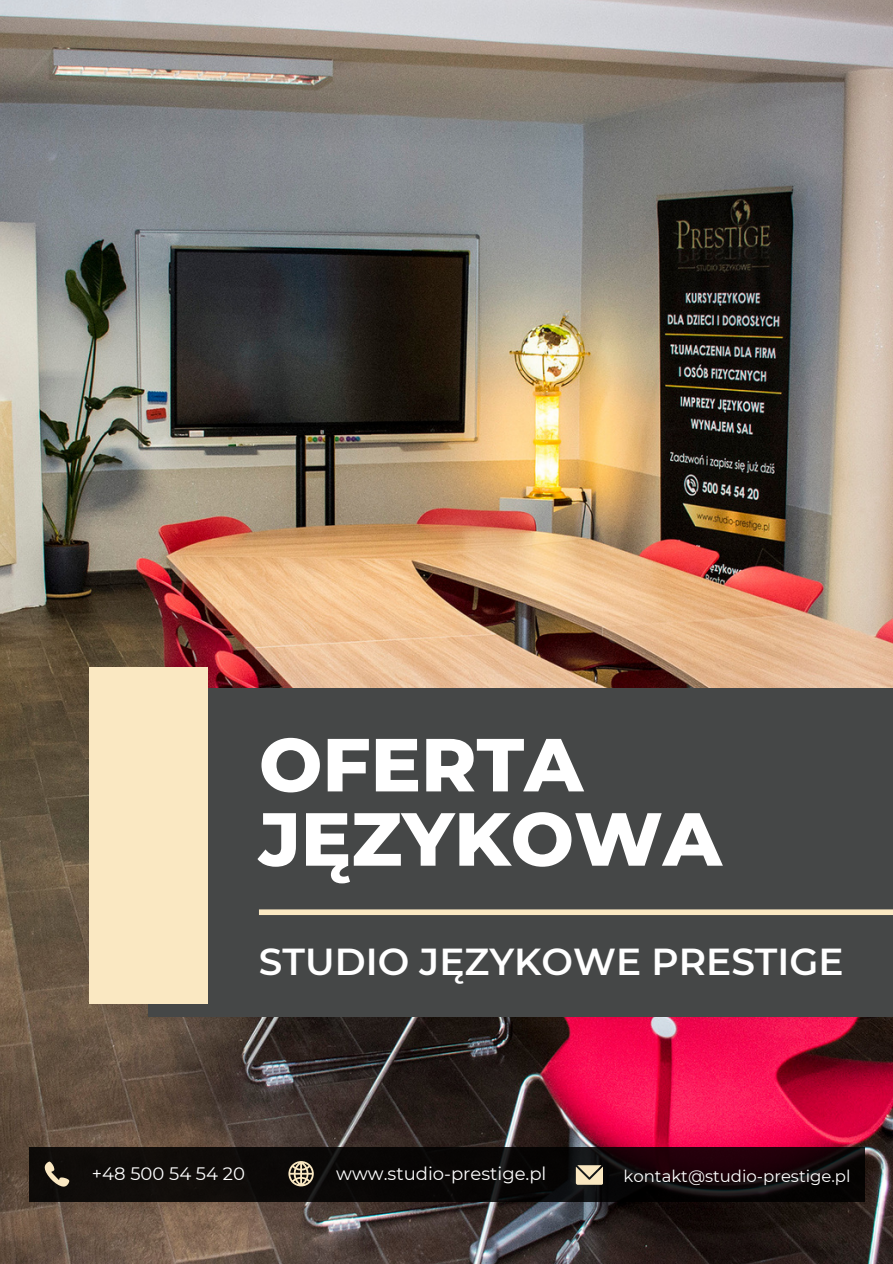
<style>
.page{position:relative;width:893px;height:1264px;background:#fff}
.page>*{position:absolute;margin:0;border:0;box-sizing:border-box;transform-origin:0 0}
.t1{font:800 75px "Montserrat";color:#fff}
.t2{font:600 37.5px "Montserrat";color:#fff}
.t3{font:18px "Montserrat";color:#fff}
.t4{font:16.5px "Montserrat";color:#fff}
</style>
<div class="page">
<img style="left:0;top:0;width:892px;height:1263px">
<div style="left:148px;top:688px;width:744px;height:328px;background:#454747"></div>
<div style="left:89px;top:667px;width:118px;height:337px;background:#fae8c2"></div>
<div style="left:259px;top:909px;width:633px;height:6px;background:#fae8c2"></div>
<svg style="left:29px;top:1146px;width:835px;height:54px;background:#11090a"></svg>
<svg style="left:288px;top:1161px;width:26px;height:25px"></svg>
<svg style="left:45px;top:1161px;width:24px;height:25px"></svg>
<svg style="left:575px;top:1165px;width:27px;height:19px"></svg>
<p class="t1" style="left:259px;top:718px;width:326px">OFERTA</p>
<p class="t1" style="left:259px;top:793px;width:464px">JĘZYKOWA</p>
<p class="t2" style="left:259px;top:938px;width:586px">STUDIO JĘZYKOWE PRESTIGE</p>
<p class="t3" style="left:92px;top:1162px;width:154px">+48 500 54 54 20</p>
<p class="t3" style="left:336px;top:1162px;width:212px">www.studio-prestige.pl</p>
<p class="t4" style="left:623px;top:1166px;width:228px">kontakt@studio-prestige.pl</p>
</div>
